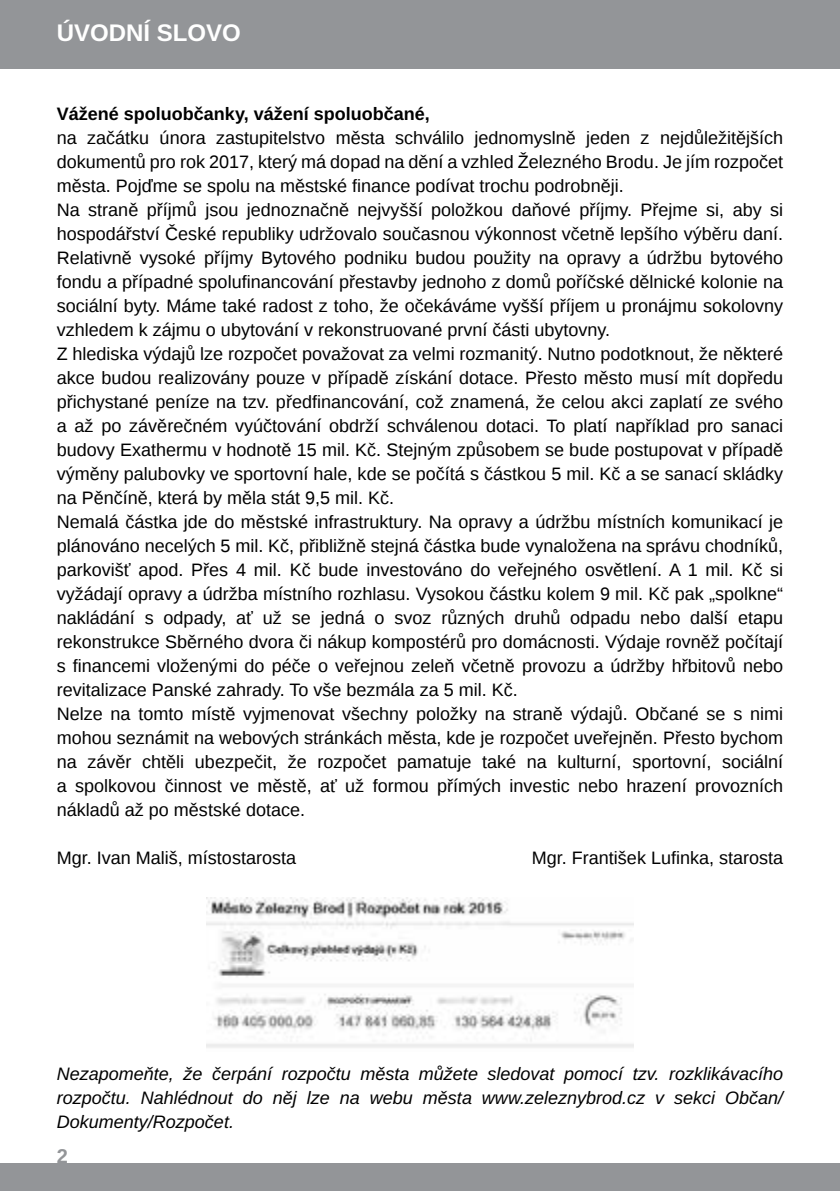
<style>
.page{position:relative;width:840px;height:1191px;background:#fff}
.page>*{position:absolute;margin:0;border:0;box-sizing:border-box;transform-origin:0 0}
.t1{font:700 24px "Liberation Sans";color:#fff}
.t2{font:700 20px "Liberation Sans";color:#939598}
.t3{font:18px/24px "Liberation Sans";color:#000}
.t4{font:italic 18px/24px "Liberation Sans";color:#000;text-align:justify}
.t5{font:700 18px "Liberation Sans";color:#000}
</style>
<div class="page">
<div style="left:0;top:1163px;width:839px;height:28px;background:#939598"></div>
<div style="left:0;top:0;width:839px;height:68px;background:#939598"></div>
<img style="left:206px;top:898px;width:427px;height:150px">
<h1 class="t1" style="left:57px;top:16px;width:182px">ÚVODní slovo</h1>
<p class="t5" style="left:57px;top:101px;width:374px">Vážené spoluobčanky, vážení spoluobčané,</p>
<p class="t3" style="left:57px;top:127px;width:727px">na začátku února zastupitelstvo města schválilo jednomyslně jeden z nejdůležitějších dokumentů pro rok 2017, který má dopad na dění a vzhled Železného Brodu. Je jím rozpočet města. Pojďme se spolu na městské finance podívat trochu podrobněji.<br>N a straně příjmů jsou jednoznačně nejvyšší položkou daňové příjmy. Přejme si, aby si hospodářství České republiky udržovalo současnou výkonnost včetně lepšího výběru daní.<br>Relativně vysoké příjmy Bytového podniku budou použity na opravy a údržbu bytového fondu a případné spolufinancování přestavby jednoho z domů poříčské dělnické kolonie na sociální byty. Máme také radost z toho, že očekáváme vyšší příjem u pronájmu sokolovny vzhledem k zájmu o ubytování v rekonstruované první části ubytovny.<br>Z hlediska výdajů lze rozpočet považovat za velmi rozmanitý. N utno podotknout, že některé akce budou realizovány pouze v případě získání dotace. Přesto město musí mít dopředu přichystané peníze na tzv. předfinancování, což znamená, že celou akci zaplatí ze svého a až po závěrečném vyúčtování obdrží schválenou dotaci. To platí například pro sanaci budovy Exathermu v hodnotě 15 mil. Kč. Stejným způsobem se bude postupovat v případě výměny palubovky ve sportovní hale, kde se počítá s částkou 5 mil. Kč a se sanací skládky na Pěnčíně, která by měla stát 9,5 mil. Kč.<br>N emalá částka jde do městské infrastruktury. N a opravy a údržbu místních komunikací je plánováno necelých 5 mil. Kč, přibližně stejná částka bude vynaložena na správu chodníků, parkovišť apod. Přes 4 mil. Kč bude investováno do veřejného osvětlení. A 1 mil. Kč si vyžádají opravy a údržba místního rozhlasu. Vysokou částku kolem 9 mil. Kč pak „spolkne“ nakládání s odpady, ať už se jedná o svoz různých druhů odpadu nebo další etapu rekonstrukce Sběrného dvora či nákup kompostérů pro domácnosti. Výdaje rovněž počítají s financemi vloženými do péče o veřejnou zeleň včetně provozu a údržby hřbitovů nebo revitalizace Panské zahrady. To vše bezmála za 5 mil. Kč.<br>N elze na tomto místě vyjmenovat všechny položky na straně výdajů. Občané se s nimi mohou seznámit na webových stránkách města, kde je rozpočet uveřejněn. Přesto bychom na závěr chtěli ubezpečit, že rozpočet pamatuje také na kulturní, sportovní, sociální a spolkovou činnost ve městě, ať už formou přímých investic nebo hrazení provozních nákladů až po městské dotace.</p>
<p class="t3" style="left:57px;top:846px;width:241px">Mgr. Ivan Mališ, místostarosta</p>
<p class="t3" style="left:531px;top:846px;width:253px">Mgr. František Lufinka, starosta</p>
<p class="t4" style="left:57px;top:1061px;width:727px">Nezapomeňte, že čerpání rozpočtu města můžete sledovat pomocí tzv. rozklikávacího rozpočtu. Nahlédnout do něj lze na webu města www.zeleznybrod.cz v sekci Občan/ Dokumenty/Rozpočet.</p>
<p class="t2" style="left:57px;top:1142px;width:13px">2</p>
</div>
